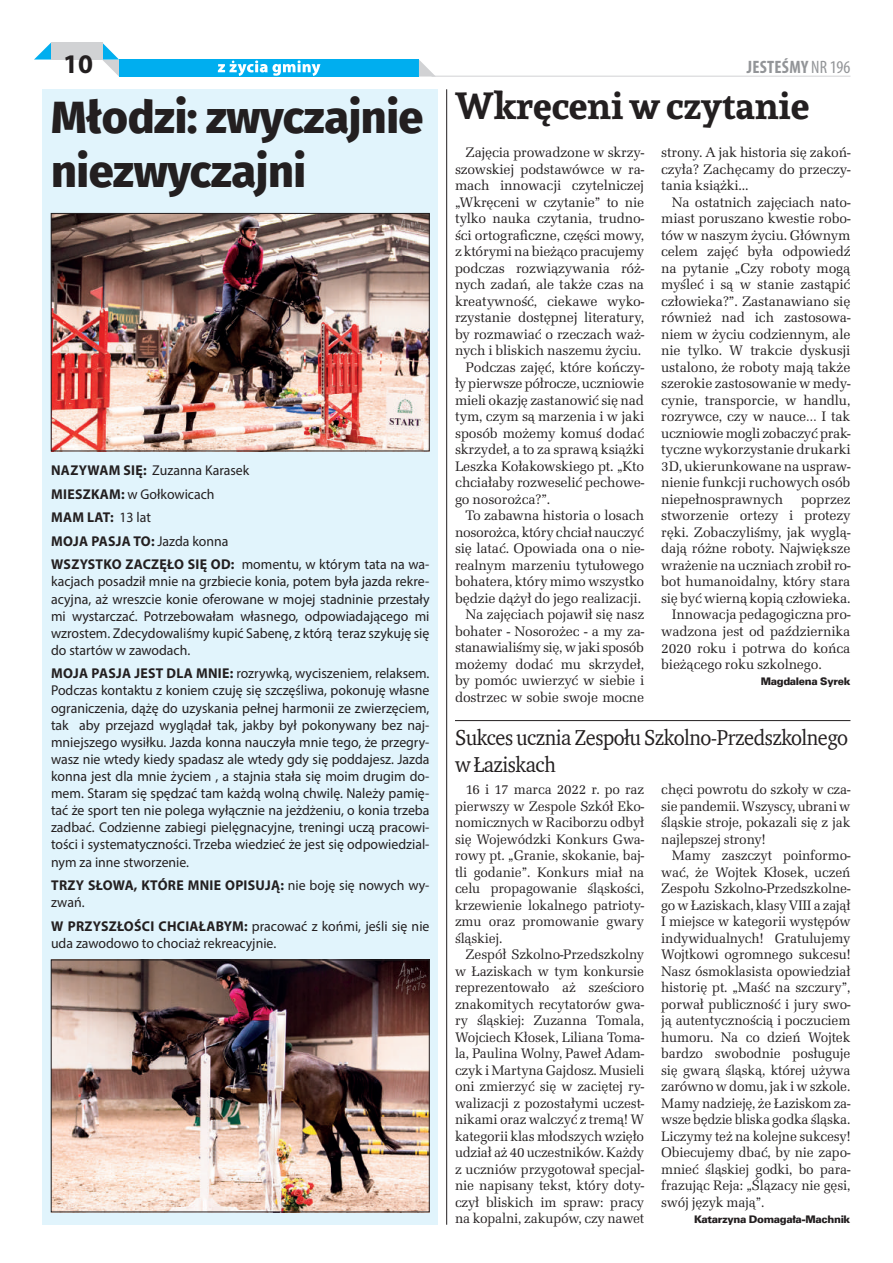
<style>
.page{position:relative;width:893px;height:1263px;background:#fff}
.page>*{position:absolute;margin:0;border:0;box-sizing:border-box;transform-origin:0 0}
.t1{font:800 45px/54px "Fira Sans";letter-spacing:-.01em;color:#231f20}
.t2{font:700 37.5px "Andada";letter-spacing:-.005em;color:#231f20}
.t3{font:700 27px "Myriad Pro";color:#231f20}
.t4{font:22.05px/26.5px "ITC Charter Com";letter-spacing:-.025em;color:#231f20;scale:.92 1}
.t5{font:700 condensed 18px "Myriad Pro";letter-spacing:.015em;color:#939598}
.t6{font:14.25px/16.5px "URW Latino TOT";letter-spacing:-.01em;color:#231f20;text-align:justify}
.t7{font:14.25px/17.1px "Myriad Pro";color:#231f20}
.t8{font:700 14.25px/17.1px "Myriad Pro";letter-spacing:.02em;color:#231f20}
.t9{font:10.5px "Zurich Blk EU Normal";letter-spacing:-.03em;color:#231f20}
.s1{font-weight:400}
.s2{font-weight:700}
</style>
<div class="page">
<div style="left:119px;top:60px;width:300px;height:17px;background:#00aeef"></div>
<svg style="left:218px;top:61px;width:102px;height:15px"></svg>
<svg style="left:102px;top:43px;width:17px;height:33px"></svg>
<svg style="left:419px;top:60px;width:17px;height:17px"></svg>
<svg style="left:34px;top:43px;width:17px;height:17px"></svg>
<div style="left:51px;top:43px;width:51px;height:17px;background:#d1d2d4"></div>
<hr style="left:432px;top:76px;width:418px;height:1px;background:#d1d2d4">
<hr style="left:455px;top:720px;width:395px;height:1px;background:#231f20">
<div style="left:43px;top:89px;width:395px;height:1136px;background:#e1f4fc"></div>
<img style="left:53px;top:215px;width:374px;height:234px">
<div style="left:51px;top:213px;width:378px;height:238px;border:1px solid #231f20"></div>
<img style="left:53px;top:962px;width:374px;height:248px">
<div style="left:51px;top:960px;width:378px;height:252px;border:1px solid #231f20"></div>
<hr style="left:446px;top:89px;width:1px;height:1136px;background:#231f20">
<h3 class="t3" style="left:63px;top:46px;width:31px">10</h3>
<p class="t5" style="left:747px;top:55px;width:105px">JESTEŚMY <span class="s1">NR 196</span></p>
<h1 class="t1" style="left:51px;top:94px;width:374px">Młodzi: zwyczajnie niezwyczajni</h1>
<p class="t7" style="left:51px;top:459px;width:380px;line-height:23.5px"><span class="s2">NAZYWAM SIĘ:</span> Zuzanna Karasek<br><span class="s2">MIESZKAM:</span> w Gołkowicach<br><span class="s2">MAM LAT:</span> 13 lat<br><span class="s2">MOJA PASJA TO:</span> Jazda konna<br><span class="s2">WSZYSTKO ZACZĘŁO SIĘ OD:</span> momentu, w którym tata na wa-</p>
<p class="t7" style="left:51px;top:573px;width:380px;text-align:justify">kacjach posadził mnie na grzbiecie konia, potem była jazda rekre&shy;acyjna, aż wreszcie konie oferowane w mojej stadninie przestały mi wystarczać. Potrzebowałam własnego, odpowiadającego mi wzrostem. Zdecydowaliśmy kupić Sabenę, z którą teraz szykuję się do startów w zawodach.</p>
<p class="t7" style="left:51px;top:665px;width:380px;text-align:justify"><span class="s2">MOJA PASJA JEST DLA MNIE:</span> rozrywką, wyciszeniem, relaksem.<br>Podczas kontaktu z koniem czuję się szczęśliwa, pokonuję własne ograniczenia, dążę do uzyskania pełnej harmonii ze zwierzęciem, tak aby przejazd wyglądał tak, jakby był pokonywany bez naj&shy;mniejszego wysiłku. Jazda konna nauczyła mnie tego, że przegry&shy;wasz nie wtedy kiedy spadasz ale wtedy gdy się poddajesz. Jazda konna jest dla mnie życiem , a stajnia stała się moim drugim do&shy;mem. Staram się spędzać tam każdą wolną chwilę. Należy pamię&shy;tać że sport ten nie polega wyłącznie na jeżdżeniu, o konia trzeba zadbać. Codzienne zabiegi pielęgnacyjne, treningi uczą pracowi&shy;tości i systematyczności. Trzeba wiedzieć że jest się odpowiedzial&shy;nym za inne stworzenie.</p>
<p class="t8" style="left:51px;top:876px;width:380px">TRZY SŁOWA, KTÓRE MNIE OPISUJĄ: <span class="s1">nie boję się nowych wy&shy;zwań.</span></p>
<p class="t7" style="left:51px;top:917px;width:380px"><span class="s2">W PRZYSZŁOŚCI CHCIAŁABYM:</span> pracować z końmi, jeśli się nie uda zawodowo to chociaż rekreacyjnie.</p>
<h2 class="t2" style="left:455px;top:80px;width:356px">Wkręceni w czytanie</h2>
<p class="t6" style="left:466px;top:144px;width:180px">Zajęcia prowadzone w skrzy-</p>
<p class="t6" style="left:455px;top:161px;width:191px">szowskiej podstawówce w ra-</p>
<p class="t6" style="left:455px;top:177px;width:191px">mach innowacji czytelniczej</p>
<p class="t6" style="left:455px;top:194px;width:191px">„Wkręceni w czytanie” to nie</p>
<p class="t6" style="left:455px;top:210px;width:191px">tylko nauka czytania, trudno-</p>
<p class="t6" style="left:455px;top:227px;width:191px">ści ortograficzne, części mowy,</p>
<p class="t6" style="left:455px;top:243px;width:191px">z którymi na bieżąco pracujemy</p>
<p class="t6" style="left:455px;top:260px;width:191px">podczas rozwiązywania róż-</p>
<p class="t6" style="left:455px;top:276px;width:191px">nych zadań, ale także czas na</p>
<p class="t6" style="left:455px;top:293px;width:191px">kreatywność, ciekawe wyko-</p>
<p class="t6" style="left:455px;top:309px;width:191px">rzystanie dostępnej literatury,</p>
<p class="t6" style="left:455px;top:326px;width:191px">by rozmawiać o rzeczach waż-</p>
<p class="t6" style="left:455px;top:342px;width:188px">nych i bliskich naszemu życiu.</p>
<p class="t6" style="left:466px;top:359px;width:180px">Podczas zajęć, które kończy-</p>
<p class="t6" style="left:455px;top:375px;width:191px">ły pierwsze półrocze, uczniowie</p>
<p class="t6" style="left:455px;top:392px;width:191px">mieli okazję zastanowić się nad</p>
<p class="t6" style="left:455px;top:408px;width:191px">tym, czym są marzenia i w jaki</p>
<p class="t6" style="left:455px;top:425px;width:191px">sposób możemy komuś dodać</p>
<p class="t6" style="left:455px;top:441px;width:191px">skrzydeł, a to za sprawą książki</p>
<p class="t6" style="left:455px;top:458px;width:191px">Leszka Kołakowskiego pt. „Kto</p>
<p class="t6" style="left:455px;top:474px;width:191px">chciałaby rozweselić pechowe-</p>
<p class="t6" style="left:455px;top:491px;width:97px">go nosorożca?”.</p>
<p class="t6" style="left:466px;top:507px;width:180px">To zabawna historia o losach</p>
<p class="t6" style="left:455px;top:524px;width:191px">nosorożca, który chciał nauczyć</p>
<p class="t6" style="left:455px;top:540px;width:191px">się latać. Opowiada ona o nie-</p>
<p class="t6" style="left:455px;top:557px;width:191px">realnym marzeniu tytułowego</p>
<p class="t6" style="left:455px;top:574px;width:191px">bohatera, który mimo wszystko</p>
<p class="t6" style="left:455px;top:590px;width:188px">będzie dążył do jego realizacji.</p>
<p class="t6" style="left:466px;top:607px;width:180px">Na zajęciach pojawił się nasz</p>
<p class="t6" style="left:455px;top:623px;width:191px">bohater - Nosorożec - a my za-</p>
<p class="t6" style="left:455px;top:640px;width:191px">stanawialiśmy się, w jaki sposób</p>
<p class="t6" style="left:455px;top:656px;width:191px">możemy dodać mu skrzydeł,</p>
<p class="t6" style="left:455px;top:673px;width:191px">by pomóc uwierzyć w siebie i</p>
<p class="t6" style="left:455px;top:689px;width:191px">dostrzec w sobie swoje mocne</p>
<p class="t6" style="left:661px;top:145px;width:191px">strony. A jak historia się zakoń&shy;czyła? Zachęcamy do przeczy&shy;tania książki...</p>
<p class="t6" style="left:661px;top:194px;width:191px;text-indent:11px">Na ostatnich zajęciach nato&shy;miast poruszano kwestie robo&shy;tów w naszym życiu. Głównym celem zajęć była odpowiedź na pytanie „Czy roboty mogą myśleć i są w stanie zastąpić człowieka?”. Zastanawiano się również nad ich zastosowa&shy;niem w życiu codziennym, ale nie tylko. W trakcie dyskusji ustalono, że roboty mają także szerokie zastosowanie w medy&shy;cynie, transporcie, w handlu, rozrywce, czy w nauce… I tak uczniowie mogli zobaczyć prak&shy;tyczne wykorzystanie drukarki 3D, ukierunkowane na uspraw&shy;nienie funkcji ruchowych osób niepełnosprawnych</p>
<p class="t6" style="left:801px;top:491px;width:51px">poprzez</p>
<p class="t6" style="left:661px;top:508px;width:191px">stworzenie ortezy i protezy</p>
<p class="t6" style="left:661px;top:524px;width:191px">ręki. Zobaczyliśmy, jak wyglą-</p>
<p class="t6" style="left:661px;top:541px;width:191px">dają różne roboty. Największe</p>
<p class="t6" style="left:661px;top:557px;width:191px">wrażenie na uczniach zrobił ro-</p>
<p class="t6" style="left:661px;top:574px;width:191px">bot humanoidalny, który stara</p>
<p class="t6" style="left:661px;top:590px;width:191px">się być wierną kopią człowieka.</p>
<p class="t6" style="left:672px;top:607px;width:180px">Innowacja pedagogiczna pro-</p>
<p class="t6" style="left:661px;top:623px;width:191px">wadzona jest od października</p>
<p class="t6" style="left:661px;top:640px;width:191px">2020 roku i potrwa do końca</p>
<p class="t6" style="left:661px;top:656px;width:162px">bieżącego roku szkolnego.</p>
<p class="t9" style="left:761px;top:675px;width:91px">Magdalena Syrek</p>
<h3 class="t4" style="left:455px;top:724px;width:429px">Sukces ucznia Zespołu Szkolno-Przedszkolnego w Łaziskach</h3>
<p class="t6" style="left:455px;top:781px;width:191px;text-indent:11px">16 i 17 marca 2022 r. po raz pierwszy w Zespole Szkół Eko&shy;nomicznych w Raciborzu odbył się Wojewódzki Konkurs Gwa&shy;rowy pt. „Granie, skokanie, baj&shy;tli godanie”. Konkurs miał na celu propagowanie śląskości, krzewienie lokalnego patrioty&shy;zmu oraz promowanie gwary śląskiej.</p>
<p class="t6" style="left:455px;top:946px;width:191px;text-indent:11px">Zespół Szkolno-Przedszkolny w Łaziskach w tym konkursie reprezentowało aż sześcioro znakomitych recytatorów gwa&shy;ry śląskiej: Zuzanna Tomala, Wojciech Kłosek, Liliana Toma&shy;la, Paulina Wolny, Paweł Adam&shy;czyk i Martyna Gajdosz. Musieli oni zmierzyć się w zaciętej ry&shy;walizacji z pozostałymi uczest&shy;nikami oraz walczyć z tremą! W kategorii klas młodszych wzięło udział aż 40 uczestników. Każdy z uczniów przygotował specjal&shy;nie napisany tekst, który doty&shy;czył bliskich im spraw: pracy na kopalni, zakupów, czy nawet</p>
<p class="t6" style="left:661px;top:781px;width:191px">chęci powrotu do szkoły w cza&shy;sie pandemii. Wszyscy, ubrani w śląskie stroje, pokazali się z jak najlepszej strony!</p>
<p class="t6" style="left:661px;top:847px;width:191px;text-indent:11px">Mamy zaszczyt poinformo&shy;wać, że Wojtek Kłosek, uczeń Zespołu Szkolno-Przedszkolne&shy;go w Łaziskach, klasy VIII a zajął I miejsce w kategorii występów indywidualnych! Gratulujemy Wojtkowi ogromnego sukcesu!<br>Nasz ósmoklasista opowiedział historię pt. „Maść na szczury”, porwał publiczność i jury swo&shy;ją autentycznością i poczuciem humoru. Na co dzień Wojtek bardzo swobodnie posługuje się gwarą śląską, której używa zarówno w domu, jak i w szkole.<br>Mamy nadzieję, że Łaziskom za&shy;wsze będzie bliska godka śląska.<br>Liczymy też na kolejne sukcesy!<br>Obiecujemy dbać, by nie zapo&shy;mnieć śląskiej godki, bo para&shy;frazując Reja: „Ślązacy nie gęsi, swój język mają”.</p>
<p class="t9" style="left:694px;top:1213px;width:158px">Katarzyna Domagała-Machnik</p>
</div>
